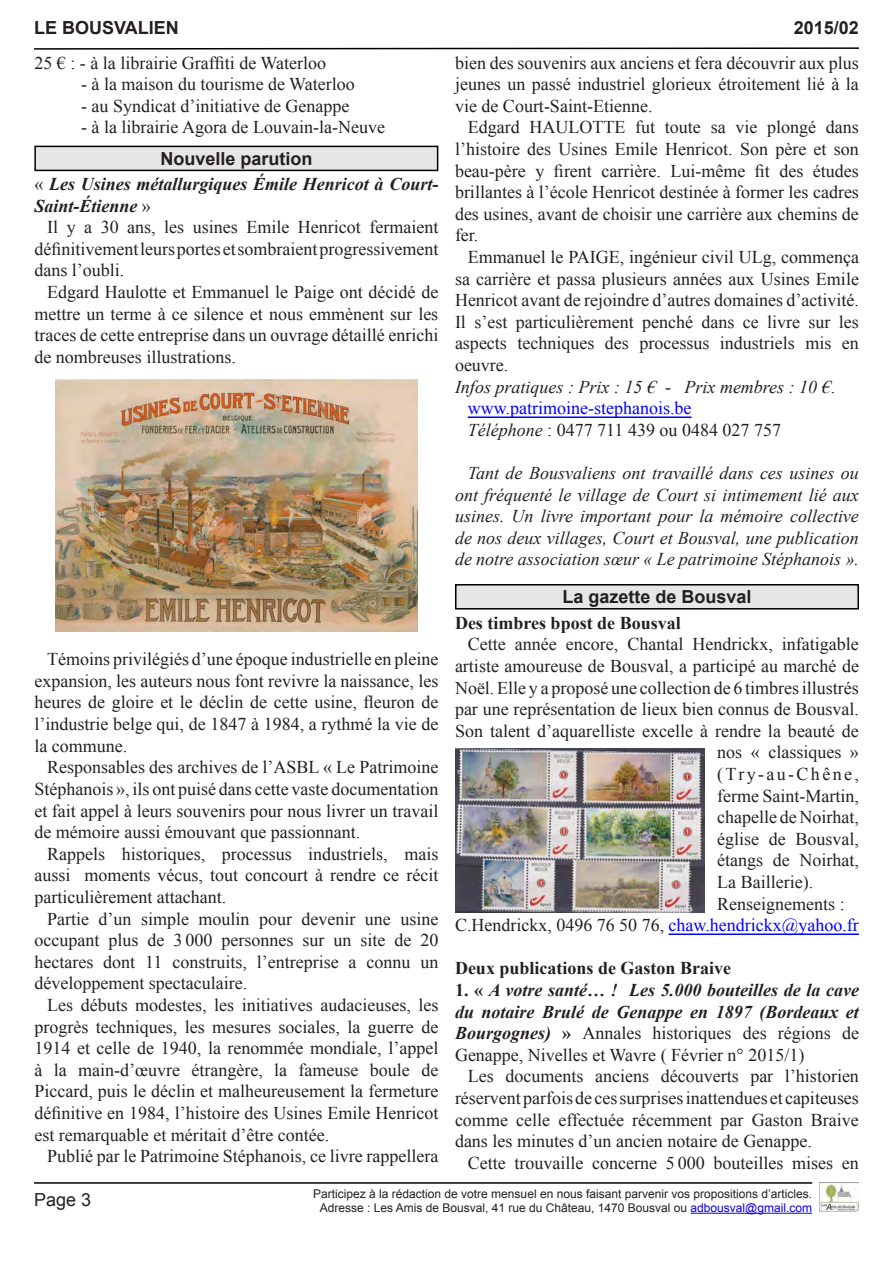
<style>
.page{position:relative;width:893px;height:1263px;background:#fff}
.page>*{position:absolute;margin:0;border:0;box-sizing:border-box;transform-origin:0 0}
.t1{font:18px/21.6px "Times New Roman";color:#231f20;text-align:justify}
.t2{font:italic 18px/21.6px "Times New Roman";color:#231f20;text-align:justify}
.t3{font:italic 700 18px/21.6px "Times New Roman";color:#231f20}
.t4{font:700 18px "Times New Roman";color:#231f20}
.t5{font:700 18px "Arial";color:#231f20}
.t6{font:18px "Times New Roman";color:#00f}
.t7{font:18px "Times New Roman";letter-spacing:.13em;color:#231f20}
.t8{font:18px "Arial";color:#231f20}
.t9{font:12px "Arial";color:#231f20}
.s1{font-weight:400;font-style:normal}
.s2{font-style:normal}
.s3{font-style:italic}
.s4{color:#00f}
.s5{color:#1100df}
</style>
<div class="page">
<hr style="left:691px;top:1213px;width:121px;height:1px;background:#1100df">
<hr style="left:34px;top:1182px;width:778px;height:2px;background:#000">
<img style="left:820px;top:1182px;width:39px;height:30px">
<svg style="left:34px;top:47px;width:825px;height:3px"></svg>
<div style="left:456px;top:585px;width:402px;height:24px;background:#e6e6e6"></div>
<div style="left:455px;top:584px;width:404px;height:25px;border:2px solid #000"></div>
<div style="left:35px;top:146px;width:403px;height:24px;background:#e6e6e6"></div>
<div style="left:34px;top:146px;width:404px;height:25px;border:2px solid #000"></div>
<img style="left:56px;top:379px;width:361px;height:252px">
<hr style="left:468px;top:416px;width:223px;height:2px;background:#00f">
<hr style="left:669px;top:933px;width:190px;height:2px;background:#00f">
<img style="left:455px;top:748px;width:249px;height:165px">
<p class="t5" style="left:34px;top:16px;width:146px">LE BOUSVALIEN</p>
<p class="t5" style="left:794px;top:16px;width:67px">2015/02</p>
<p class="t1" style="left:34px;top:51px;width:293px">25 € : - à la librairie Graffiti de Waterloo</p>
<p class="t1" style="left:81px;top:73px;width:275px">- à la maison du tourisme de Waterloo</p>
<p class="t1" style="left:81px;top:95px;width:270px">- au Syndicat d’initiative de Genappe</p>
<p class="t1" style="left:81px;top:116px;width:305px">- à la librairie Agora de Louvain-la-Neuve</p>
<p class="t5" style="left:160px;top:147px;width:154px">Nouvelle parution</p>
<p class="t3" style="left:34px;top:173px;width:405px"><span class="s1">«</span> Les Usines métallurgiques Émile Henricot à Court-<br>Saint-Étienne <span class="s1">»</span></p>
<p class="t1" style="left:34px;top:216px;width:405px;text-indent:13px">Il y a 30 ans, les usines Emile Henricot fermaient définitivement leurs portes et sombraient progressivement dans l’oubli.</p>
<p class="t1" style="left:34px;top:281px;width:405px;text-indent:13px">Edgard Haulotte et Emmanuel le Paige ont décidé de mettre un terme à ce silence et nous emmènent sur les traces de cette entreprise dans un ouvrage détaillé enrichi de nombreuses illustrations.</p>
<p class="t1" style="left:34px;top:648px;width:405px;text-indent:13px">Témoins privilégiés d’une époque industrielle en pleine expansion, les auteurs nous font revivre la naissance, les heures de gloire et le déclin de cette usine, fleuron de l’industrie belge qui, de 1847 à 1984, a rythmé la vie de la commune.</p>
<p class="t1" style="left:34px;top:756px;width:405px;text-indent:13px">Responsables des archives de l’ASBL « Le Patrimoine Stéphanois », ils ont puisé dans cette vaste documentation et fait appel à leurs souvenirs pour nous livrer un travail de mémoire aussi émouvant que passionnant.</p>
<p class="t1" style="left:34px;top:843px;width:405px;text-indent:13px">Rappels historiques, processus industriels, mais aussi moments vécus, tout concourt à rendre ce récit particulièrement attachant.</p>
<p class="t1" style="left:34px;top:907px;width:405px;text-indent:13px">Partie d’un simple moulin pour devenir une usine occupant plus de 3 000 personnes sur un site de 20 hectares dont 11 construits, l’entreprise a connu un développement spectaculaire.</p>
<p class="t1" style="left:34px;top:994px;width:405px;text-indent:13px">Les débuts modestes, les initiatives audacieuses, les progrès techniques, les mesures sociales, la guerre de 1914 et celle de 1940, la renommée mondiale, l’appel à la main-d’œuvre étrangère, la fameuse boule de Piccard, puis le déclin et malheureusement la fermeture définitive en 1984, l’histoire des Usines Emile Henricot est remarquable et méritait d’être contée.</p>
<p class="t1" style="left:47px;top:1145px;width:393px">Publié par le Patrimoine Stéphanois, ce livre rappellera</p>
<p class="t1" style="left:455px;top:51px;width:405px">bien des souvenirs aux anciens et fera découvrir aux plus jeunes un passé industriel glorieux étroitement lié à la vie de Court-Saint-Etienne.</p>
<p class="t1" style="left:455px;top:116px;width:405px;text-indent:13px">Edgard HAULOTTE fut toute sa vie plongé dans l’histoire des Usines Emile Henricot. Son père et son beau-père y firent carrière. Lui-même fit des études brillantes à l’école Henricot destinée à former les cadres des usines, avant de choisir une carrière aux chemins de fer.</p>
<p class="t1" style="left:455px;top:246px;width:405px;text-indent:13px">Emmanuel le PAIGE, ingénieur civil ULg, commença sa carrière et passa plusieurs années aux Usines Emile Henricot avant de rejoindre d’autres domaines d’activité.<br>Il s’est particulièrement penché dans ce livre sur les aspects techniques des processus industriels mis en oeuvre.</p>
<p class="t2" style="left:455px;top:375px;width:382px">Infos pratiques : Prix : 15 € - Prix membres : 10 €<span class="s2">.</span></p>
<p class="t6" style="left:468px;top:396px;width:225px">www.patrimoine-stephanois.be</p>
<p class="t1" style="left:468px;top:419px;width:315px"><span class="s3">Téléphone</span> : 0477 711 439 ou 0484 027 757</p>
<p class="t2" style="left:455px;top:462px;width:405px;text-indent:13px">Tant de Bousvaliens ont travaillé dans ces usines ou ont fréquenté le village de Court si intimement lié aux usines. Un livre important pour la mémoire collective de nos deux villages, Court et Bousval, une publication de notre association sœur « Le patrimoine Stéphanois ».</p>
<p class="t5" style="left:562px;top:585px;width:191px">La gazette de Bousval</p>
<p class="t4" style="left:455px;top:610px;width:227px">Des timbres bpost de Bousval</p>
<p class="t1" style="left:468px;top:633px;width:393px">Cette année encore, Chantal Hendrickx, infatigable</p>
<p class="t1" style="left:455px;top:655px;width:405px">artiste amoureuse de Bousval, a participé au marché de</p>
<p class="t1" style="left:455px;top:676px;width:405px">Noël. Elle y a proposé une collection de 6 timbres illustrés</p>
<p class="t1" style="left:455px;top:698px;width:405px">par une représentation de lieux bien connus de Bousval.</p>
<p class="t1" style="left:455px;top:720px;width:405px">Son talent d’aquarelliste excelle à rendre la beauté de</p>
<p class="t1" style="left:717px;top:741px;width:143px">nos « classiques »</p>
<p class="t7" style="left:717px;top:762px;width:143px">(Try-au-Chêne,</p>
<p class="t1" style="left:717px;top:784px;width:143px">ferme Saint-Martin,</p>
<p class="t1" style="left:717px;top:806px;width:143px">chapelle de Noirhat,</p>
<p class="t1" style="left:717px;top:828px;width:143px">église de Bousval,</p>
<p class="t1" style="left:717px;top:849px;width:143px">étangs de Noirhat,</p>
<p class="t1" style="left:717px;top:871px;width:97px">La Baillerie).</p>
<p class="t1" style="left:455px;top:892px;width:405px;text-indent:262px">Renseignements :<br>C.Hendrickx, 0496 76 50 76, <span class="s4">chaw.hendrickx@yahoo.fr</span></p>
<p class="t4" style="left:455px;top:956px;width:278px">Deux publications de Gaston Braive</p>
<p class="t3" style="left:455px;top:979px;width:405px;text-align:justify"><span class="s2">1. «</span> A votre santé… ! Les 5.000 bouteilles de la cave du notaire Brulé de Genappe en 1897 (Bordeaux et Bourgognes) <span class="s2">»</span> <span class="s1">Annales historiques des régions de Genappe, Nivelles et Wavre ( Février n° 2015/1)</span></p>
<p class="t1" style="left:455px;top:1065px;width:405px;text-indent:13px">Les documents anciens découverts par l’historien réservent parfois de ces surprises inattendues et capiteuses comme celle effectuée récemment par Gaston Braive dans les minutes d’un ancien notaire de Genappe.</p>
<p class="t1" style="left:468px;top:1152px;width:393px">Cette trouvaille concerne 5 000 bouteilles mises en</p>
<p class="t8" style="left:34px;top:1188px;width:59px">Page 3</p>
<p class="t9" style="left:313px;top:1185px;width:500px">Participez à la rédaction de votre mensuel en nous faisant parvenir vos propositions d’articles.</p>
<p class="t9" style="left:320px;top:1200px;width:494px">Adresse : Les Amis de Bousval, 41 rue du Château, 1470 Bousval ou <span class="s5">adbousval@gmail.com</span></p>
</div>
